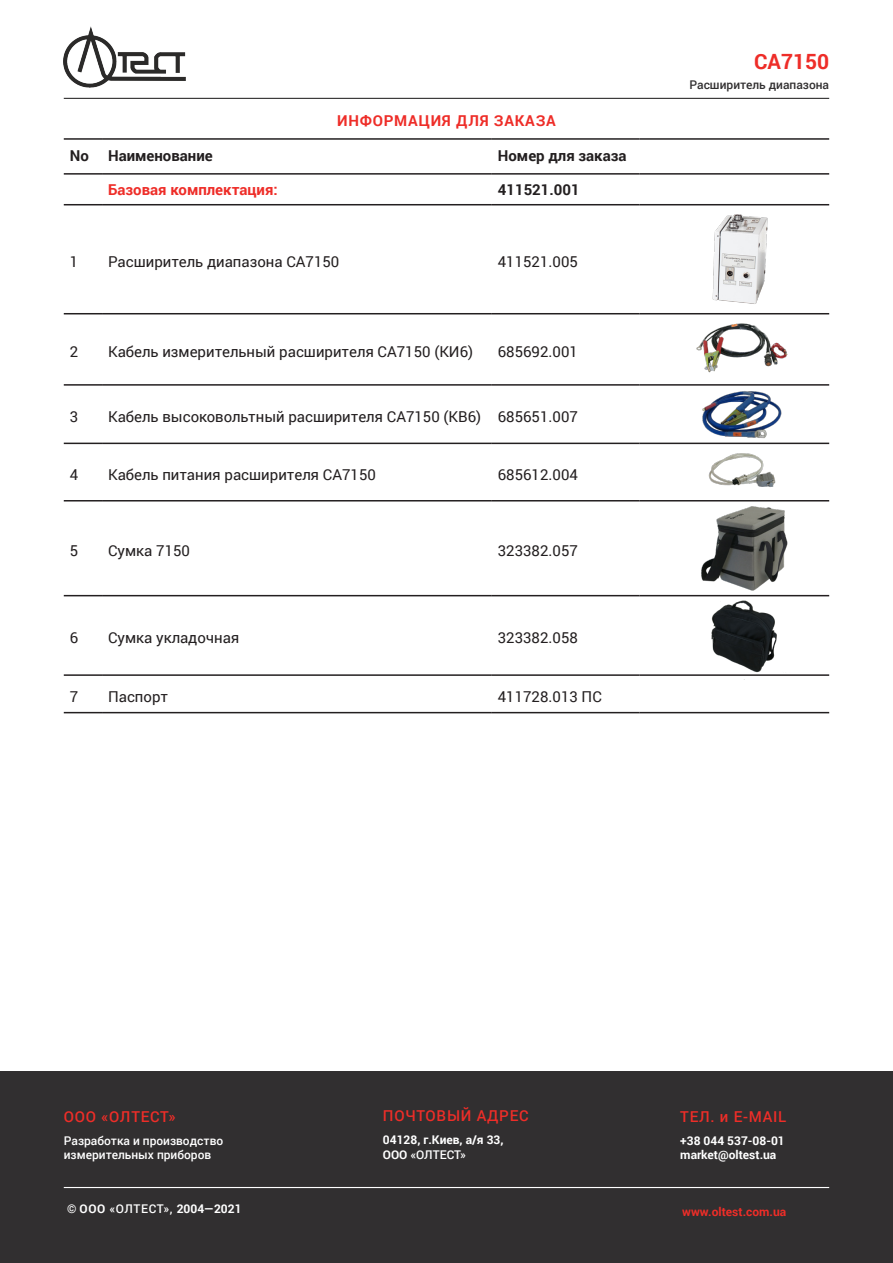
<style>
.page{position:relative;width:893px;height:1263px;background:#fff}
.page>*{position:absolute;margin:0;border:0;box-sizing:border-box;transform-origin:0 0}
.t1{font:700 21px "Roboto";color:#ee2d28}
.t2{font:15px "Roboto";color:#231f20}
.t3{font:700 15px "Roboto";color:#231f20}
.t4{font:500 15px "Roboto";letter-spacing:.05em;color:#ee2d28}
.t5{font:700 15px "Roboto";color:#ee2d28}
.t6{font:700 15px "Roboto";letter-spacing:.05em;color:#ee2d28}
.t7{font:700 12px "Roboto";color:#fff}
.t8{font:500 12px/14.4px "Roboto";color:#fff}
.t9{font:500 12px "Roboto";color:#312f30}
.t10{font:700 12px "Roboto";color:#ee2d28}
.s1{font-weight:700}
.s2{font-weight:500}
</style>
<div class="page">
<hr style="left:64px;top:98px;width:765px;height:1px;background:#312f30">
<img style="left:64px;top:26px;width:121px;height:62px">
<hr style="left:64px;top:138px;width:38px;height:2px;background:#231f20">
<hr style="left:102px;top:138px;width:390px;height:2px;background:#231f20">
<hr style="left:492px;top:138px;width:147px;height:2px;background:#231f20">
<hr style="left:639px;top:138px;width:190px;height:2px;background:#231f20">
<hr style="left:64px;top:173px;width:38px;height:2px;background:#231f20">
<hr style="left:102px;top:173px;width:390px;height:2px;background:#231f20">
<hr style="left:492px;top:173px;width:147px;height:2px;background:#231f20">
<hr style="left:639px;top:173px;width:190px;height:2px;background:#231f20">
<hr style="left:64px;top:204px;width:38px;height:1px;background:#231f20">
<hr style="left:102px;top:204px;width:390px;height:1px;background:#231f20">
<hr style="left:492px;top:204px;width:147px;height:1px;background:#231f20">
<hr style="left:639px;top:204px;width:190px;height:1px;background:#231f20">
<hr style="left:64px;top:313px;width:38px;height:1px;background:#231f20">
<hr style="left:102px;top:313px;width:390px;height:1px;background:#231f20">
<hr style="left:492px;top:313px;width:147px;height:1px;background:#231f20">
<hr style="left:639px;top:313px;width:190px;height:1px;background:#231f20">
<hr style="left:64px;top:384px;width:38px;height:2px;background:#231f20">
<hr style="left:102px;top:384px;width:390px;height:2px;background:#231f20">
<hr style="left:492px;top:384px;width:147px;height:2px;background:#231f20">
<hr style="left:639px;top:384px;width:190px;height:2px;background:#231f20">
<hr style="left:64px;top:443px;width:38px;height:1px;background:#231f20">
<hr style="left:102px;top:443px;width:390px;height:1px;background:#231f20">
<hr style="left:492px;top:443px;width:147px;height:1px;background:#231f20">
<hr style="left:639px;top:443px;width:190px;height:1px;background:#231f20">
<hr style="left:64px;top:500px;width:38px;height:1px;background:#231f20">
<hr style="left:102px;top:500px;width:390px;height:1px;background:#231f20">
<hr style="left:492px;top:500px;width:147px;height:1px;background:#231f20">
<hr style="left:639px;top:500px;width:190px;height:1px;background:#231f20">
<hr style="left:64px;top:595px;width:38px;height:1px;background:#231f20">
<hr style="left:102px;top:595px;width:390px;height:1px;background:#231f20">
<hr style="left:492px;top:595px;width:147px;height:1px;background:#231f20">
<hr style="left:639px;top:595px;width:190px;height:1px;background:#231f20">
<hr style="left:64px;top:674px;width:38px;height:2px;background:#231f20">
<hr style="left:102px;top:674px;width:390px;height:2px;background:#231f20">
<hr style="left:492px;top:674px;width:147px;height:2px;background:#231f20">
<hr style="left:639px;top:674px;width:190px;height:2px;background:#231f20">
<hr style="left:64px;top:712px;width:38px;height:1px;background:#231f20">
<hr style="left:102px;top:712px;width:390px;height:1px;background:#231f20">
<hr style="left:492px;top:712px;width:147px;height:1px;background:#231f20">
<hr style="left:639px;top:712px;width:190px;height:1px;background:#231f20">
<img style="left:712px;top:214px;width:56px;height:90px">
<img style="left:697px;top:391px;width:91px;height:52px">
<img style="left:708px;top:453px;width:68px;height:34px">
<img style="left:692px;top:501px;width:101px;height:84px">
<img style="left:695px;top:585px;width:95px;height:91px">
<img style="left:696px;top:323px;width:92px;height:50px">
<div style="left:0;top:1071px;width:893px;height:192px;background:#312f30"></div>
<hr style="left:64px;top:1187px;width:765px;height:1px;background:#fff">
<h1 class="t1" style="left:754px;top:46px;width:77px">СА7150</h1>
<p class="t6" style="left:337px;top:110px;width:220px">ИНФОРМАЦИЯ ДЛЯ ЗАКАЗА</p>
<p class="t3" style="left:70px;top:145px;width:21px">No</p>
<p class="t3" style="left:108px;top:145px;width:106px">Наименование</p>
<p class="t3" style="left:498px;top:145px;width:130px">Номер для заказа</p>
<p class="t5" style="left:108px;top:179px;width:171px">Базовая комплектация:</p>
<p class="t3" style="left:498px;top:179px;width:83px">411521.001</p>
<p class="t2" style="left:70px;top:251px;width:10px">1</p>
<p class="t2" style="left:108px;top:251px;width:233px">Расширитель диапазона СА7150</p>
<p class="t2" style="left:498px;top:251px;width:82px">411521.005</p>
<p class="t2" style="left:70px;top:341px;width:10px">2</p>
<p class="t2" style="left:108px;top:341px;width:367px">Кабель измерительный расширителя СА7150 (КИ6)</p>
<p class="t2" style="left:498px;top:341px;width:82px">685692.001</p>
<p class="t2" style="left:70px;top:406px;width:10px">3</p>
<p class="t2" style="left:108px;top:406px;width:375px">Кабель высоковольтный расширителя СА7150 (КВ6)</p>
<p class="t2" style="left:498px;top:406px;width:82px">685651.007</p>
<p class="t2" style="left:70px;top:464px;width:10px">4</p>
<p class="t2" style="left:108px;top:464px;width:269px">Кабель питания расширителя СА7150</p>
<p class="t2" style="left:498px;top:464px;width:82px">685612.004</p>
<p class="t2" style="left:70px;top:540px;width:10px">5</p>
<p class="t2" style="left:108px;top:540px;width:83px">Сумка 7150</p>
<p class="t2" style="left:498px;top:540px;width:82px">323382.057</p>
<p class="t2" style="left:70px;top:627px;width:10px">6</p>
<p class="t2" style="left:108px;top:627px;width:133px">Сумка укладочная</p>
<p class="t2" style="left:498px;top:627px;width:82px">323382.058</p>
<p class="t2" style="left:70px;top:686px;width:10px">7</p>
<p class="t2" style="left:108px;top:686px;width:62px">Паспорт</p>
<p class="t2" style="left:498px;top:686px;width:105px">411728.013 ПС</p>
<p class="t9" style="left:689px;top:76px;width:141px">Расширитель диапазона</p>
<p class="t4" style="left:64px;top:1106px;width:114px">ООО «ОЛТЕСТ»</p>
<p class="t8" style="left:64px;top:1133px;width:161px">Разработка и производство измерительных приборов</p>
<p class="t4" style="left:383px;top:1105px;width:147px">ПОЧТОВЫЙ АДРЕС</p>
<p class="t7" style="left:383px;top:1131px;width:122px">04128, г.Киев, а/я 33,</p>
<p class="t8" style="left:383px;top:1146px;width:85px"><span class="s1">ООО</span> «ОЛТЕСТ»</p>
<p class="t4" style="left:680px;top:1106px;width:108px">ТЕЛ. и E-MAIL</p>
<p class="t7" style="left:680px;top:1132px;width:106px">+38 044 537-08-01</p>
<p class="t7" style="left:680px;top:1146px;width:98px">market@oltest.ua</p>
<p class="t7" style="left:67px;top:1201px;width:176px">© ООО <span class="s2">«ОЛТЕСТ»,</span> 2004—2021</p>
<p class="t10" style="left:682px;top:1203px;width:106px">www.oltest.com.ua</p>
</div>
